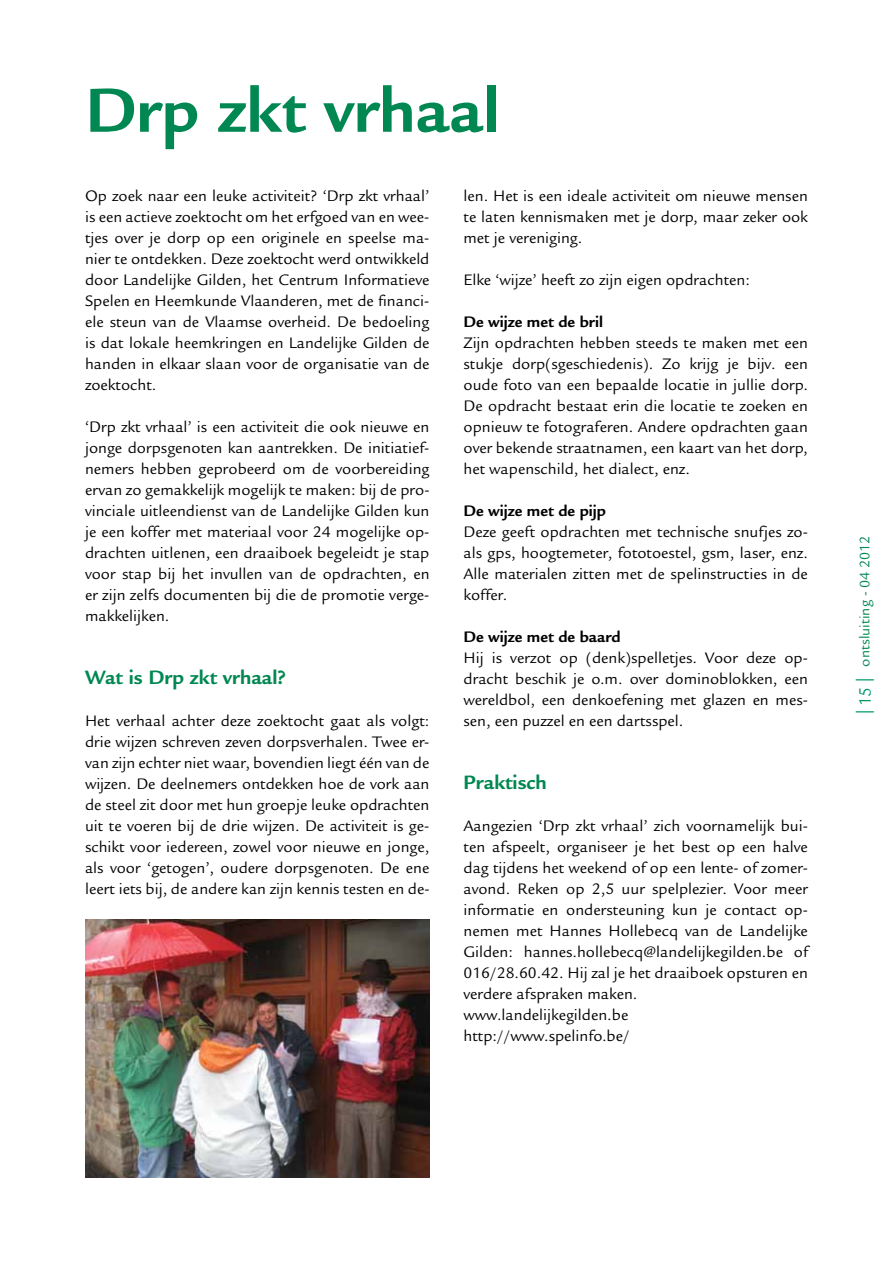
<style>
.page{position:relative;width:893px;height:1263px;background:#fff}
.page>*{position:absolute;margin:0;border:0;box-sizing:border-box;transform-origin:0 0}
.t1{font:700 67.5px "Legacy Sans Std";color:#008752}
.t2{font:700 21px "Legacy Sans Std";color:#008752}
.t3{font:16.5px/21px "Legacy Sans Std";color:#000;text-align:justify}
.t4{font:700 16.5px "Legacy Sans Std";color:#000}
.t5{font:15px "Legacy Sans Std";color:#008752}
.s1{font-family:"Myriad Pro";font-size:18px;color:#00976c}
.s2{font-size:18px;color:#00976c}
</style>
<div class="page">
<img style="left:85px;top:919px;width:344px;height:259px">
<h1 class="t1" style="left:85px;top:72px;width:416px">Drp zkt vrhaal</h1>
<p class="t3" style="left:85px;top:185px;width:346px">Op zoek naar een leuke activiteit? ‘Drp zkt vrhaal’ is een actieve zoektocht om het erfgoed van en wee&shy;tjes over je dorp op een originele en speelse ma&shy;nier te ontdekken. Deze zoektocht werd ontwikkeld door Landelijke Gilden, het Centrum Informatieve Spelen en Heemkunde Vlaanderen, met de financi&shy;ële steun van de Vlaamse overheid. De bedoeling is dat lokale heemkringen en Landelijke Gilden de handen in elkaar slaan voor de organisatie van de zoektocht.</p>
<p class="t3" style="left:85px;top:417px;width:346px">‘Drp zkt vrhaal’ is een activiteit die ook nieuwe en jonge dorpsgenoten kan aantrekken. De initiatief&shy;nemers hebben geprobeerd om de voorbereiding ervan zo gemakkelijk mogelijk te maken: bij de pro&shy;vinciale uitleendienst van de Landelijke Gilden kun je een koffer met materiaal voor 24 mogelijke op&shy;drachten uitlenen, een draaiboek begeleidt je stap voor stap bij het invullen van de opdrachten, en er zijn zelfs documenten bij die de promotie verge&shy;makkelijken.</p>
<p class="t2" style="left:85px;top:665px;width:202px">Wat is Drp zkt vrhaal?</p>
<p class="t3" style="left:85px;top:710px;width:346px">Het verhaal achter deze zoektocht gaat als volgt: drie wijzen schreven zeven dorpsverhalen. Twee er&shy;van zijn echter niet waar, bovendien liegt één van de wijzen. De deelnemers ontdekken hoe de vork aan de steel zit door met hun groepje leuke opdrachten uit te voeren bij de drie wijzen. De activiteit is ge&shy;schikt voor iedereen, zowel voor nieuwe en jonge, als voor ‘getogen’, oudere dorpsgenoten. De ene leert iets bij, de andere kan zijn kennis testen en de-</p>
<p class="t3" style="left:463px;top:186px;width:346px">len. Het is een ideale activiteit om nieuwe mensen te laten kennismaken met je dorp, maar zeker ook met je vereniging.</p>
<p class="t3" style="left:463px;top:270px;width:288px">Elke ‘wijze’ heeft zo zijn eigen opdrachten:</p>
<p class="t4" style="left:463px;top:312px;width:141px">De wijze met de bril</p>
<p class="t3" style="left:463px;top:333px;width:346px">Zijn opdrachten hebben steeds te maken met een stukje dorp(sgeschiedenis). Zo krijg je bijv. een oude foto van een bepaalde locatie in jullie dorp.<br>De opdracht bestaat erin die locatie te zoeken en opnieuw te fotograferen. Andere opdrachten gaan over bekende straatnamen, een kaart van het dorp, het wapenschild, het dialect, enz.</p>
<p class="t4" style="left:463px;top:501px;width:144px">De wijze met de pijp</p>
<p class="t3" style="left:463px;top:522px;width:346px">Deze geeft opdrachten met technische snufjes zo&shy;als gps, hoogtemeter, fototoestel, gsm, laser, enz.<br>Alle materialen zitten met de spelinstructies in de koffer.</p>
<p class="t4" style="left:463px;top:627px;width:159px">De wijze met de baard</p>
<p class="t3" style="left:463px;top:648px;width:346px">Hij is verzot op (denk)spelletjes. Voor deze op&shy;dracht beschik je o.m. over dominoblokken, een wereldbol, een denkoefening met glazen en mes&shy;sen, een puzzel en een dartsspel.</p>
<p class="t2" style="left:463px;top:770px;width:85px">Praktisch</p>
<p class="t3" style="left:463px;top:815px;width:346px;text-align:left">Aangezien ‘Drp zkt vrhaal’ zich voornamelijk bui&shy;ten afspeelt, organiseer je het best op een halve dag tijdens het weekend of op een lente- of zomer&shy;avond. Reken op 2,5 uur spelplezier. Voor meer informatie en ondersteuning kun je contact op&shy;nemen met Hannes Hollebecq van de Landelijke Gilden: hannes.hollebecq@landelijkegilden.be of 016/28.60.42. Hij zal je het draaiboek opsturen en verdere afspraken maken.<br>www.landelijkegilden.be<br>http://www.spelinfo.be/</p>
<p class="t5" style="left:856px;top:714px;width:180px;rotate:-90deg"><span class="s1">|</span> <span class="s2">15</span> <span class="s1">|</span> ontsluiting - 04 2012</p>
</div>
